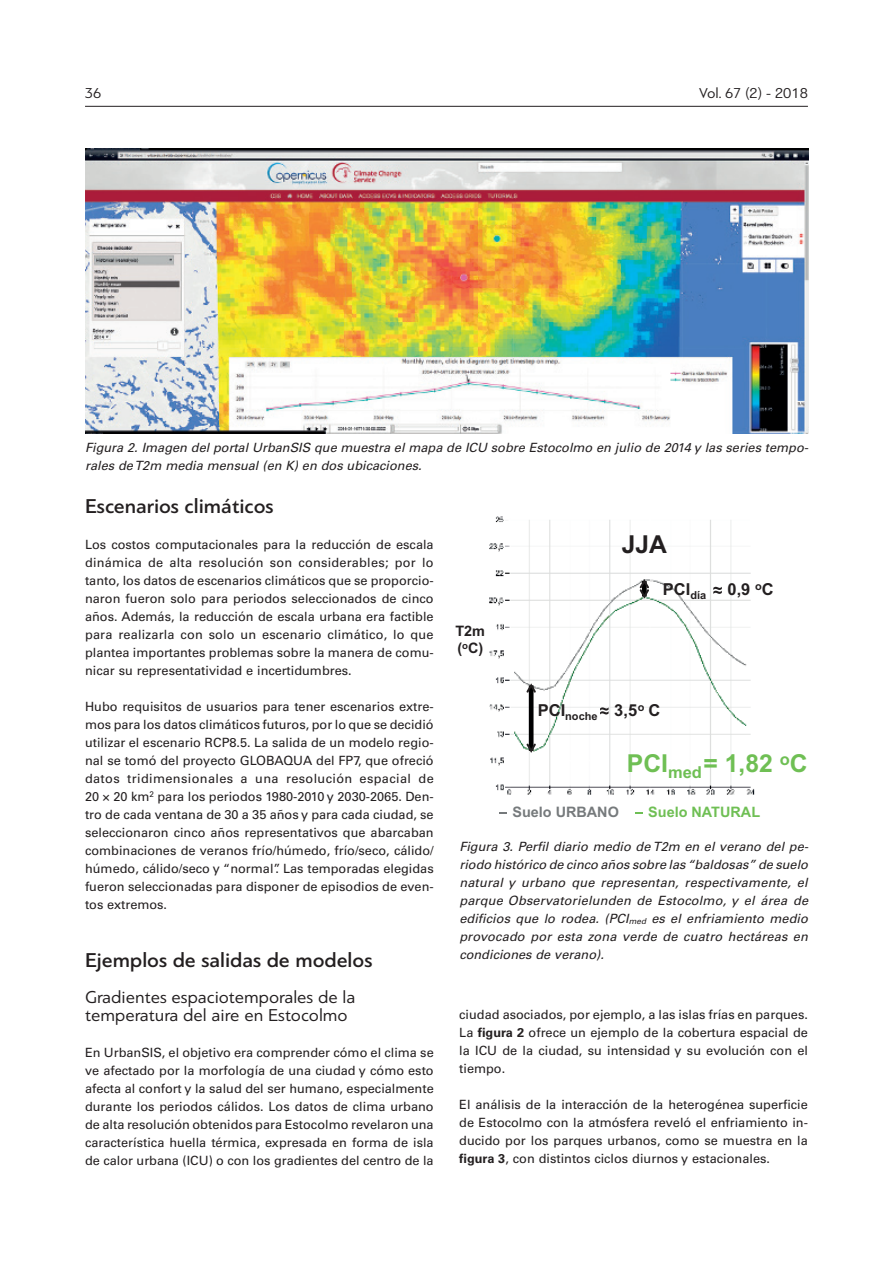
<style>
.page{position:relative;width:893px;height:1263px;background:#fff}
.page>*{position:absolute;margin:0;border:0;box-sizing:border-box;transform-origin:0 0}
.t1{font:700 24.75px "Arial";color:#6fbf54}
.t2{font:700 24.75px "Arial";color:#231f20}
.t3{font:500 21px "PF Bague Sans Pro";color:#231f20}
.t4{font:18px/18px "PF Bague Sans Pro";color:#231f20}
.t5{font:700 16.5px "Arial";color:#231f20}
.t6{font:15px "PF Bague Sans Pro";color:#231f20}
.t7{font:700 14.4px "Arial";color:#6fbf54}
.t8{font:700 14.4px "Arial";color:#767a7c}
.t9{font:700 14.4px/17.5px "Arial";color:#231f20}
.t10{font:12.75px/18px "Univers LTCYR 55 Roman";color:#231f20;text-align:justify}
.t11{font:italic 12.75px/18px "Univers LTCYR 55";color:#231f20}
.t12{font:10.65px "Arial";color:#231f20}
.s1{font-family:"Univers LTCYR 65";font-weight:700}
</style>
<div class="page">
<hr style="left:85px;top:106px;width:723px;height:1px;background:#231f20">
<img style="left:85px;top:149px;width:723px;height:284px">
<svg style="left:500px;top:812px;width:7px;height:2px"></svg>
<svg style="left:636px;top:812px;width:7px;height:2px"></svg>
<img style="left:489px;top:516px;width:266px;height:279px">
<svg style="left:640px;top:579px;width:9px;height:19px"></svg>
<hr style="left:529px;top:685px;width:4px;height:66px;background:#000001">
<svg style="left:526px;top:683px;width:10px;height:10px"></svg>
<svg style="left:526px;top:743px;width:10px;height:10px"></svg>
<svg style="left:713px;top:587px;width:9px;height:7px"></svg>
<svg style="left:600px;top:707px;width:9px;height:7px"></svg>
<p class="t6" style="left:85px;top:84px;width:18px">36</p>
<p class="t6" style="left:699px;top:84px;width:110px">Vol. 67 (2) - 2018</p>
<p class="t11" style="left:85px;top:438px;width:724px">Figura 2. Imagen del portal UrbanSIS que muestra el mapa de ICU sobre Estocolmo en julio de 2014 y las series tempo‑ rales de T2m media mensual (en K) en dos ubicaciones.</p>
<h2 class="t3" style="left:85px;top:493px;width:190px">Escenarios climáticos</h2>
<p class="t10" style="left:85px;top:534px;width:350px">Los costos computacionales para la reducción de escala dinámica de alta resolución son considerables; por lo tanto, los datos de escenarios climáticos que se proporcio&shy;naron fueron solo para periodos seleccionados de cinco años. Además, la reducción de escala urbana era factible para realizarla con solo un escenario climático, lo que plantea importantes problemas sobre la manera de comu&shy;nicar su representatividad e incertidumbres.</p>
<p class="t10" style="left:85px;top:696px;width:350px">Hubo requisitos de usuarios para tener escenarios extre&shy;mos para los datos climáticos futuros, por lo que se decidió utilizar el escenario RCP8.5. La salida de un modelo regio&shy;nal se tomó del proyecto GLOBAQUA del FP7, que ofreció datos tridimensionales a una resolución espacial de 20 × 20 km<sup>2</sup> para los periodos 1980-2010 y 2030-2065. Den&shy;tro de cada ventana de 30 a 35 años y para cada ciudad, se seleccionaron cinco años representativos que abarcaban combinaciones de veranos frío/húmedo, frío/seco, cálido/ húmedo, cálido/seco y “normal”. Las temporadas elegidas fueron seleccionadas para disponer de episodios de even&shy;tos extremos.</p>
<h2 class="t3" style="left:85px;top:948px;width:289px">Ejemplos de salidas de modelos</h2>
<h3 class="t4" style="left:85px;top:988px;width:272px">Gradientes espaciotemporales de la temperatura del aire en Estocolmo</h3>
<p class="t10" style="left:85px;top:1043px;width:350px">En UrbanSIS, el objetivo era comprender cómo el clima se ve afectado por la morfología de una ciudad y cómo esto afecta al confort y la salud del ser humano, especialmente durante los periodos cálidos. Los datos de clima urbano de alta resolución obtenidos para Estocolmo revelaron una característica huella térmica, expresada en forma de isla de calor urbana (ICU) o con los gradientes del centro de la</p>
<p class="t12" style="left:498px;top:539px;width:4px">,</p>
<p class="t9" style="left:455px;top:623px;width:31px">T2m (<sup>o</sup>C)</p>
<p class="t12" style="left:498px;top:593px;width:4px">,</p>
<p class="t12" style="left:498px;top:646px;width:4px">,</p>
<h1 class="t2" style="left:622px;top:535px;width:47px">JJA</h1>
<p class="t5" style="left:663px;top:583px;width:45px">PCI<sub>día</sub></p>
<p class="t5" style="left:727px;top:583px;width:48px">0,9 <sup>o</sup>C</p>
<p class="t12" style="left:498px;top:699px;width:4px">,</p>
<p class="t5" style="left:538px;top:704px;width:124px">PCI<sub>noche</sub> 3,5<sup>o</sup> C</p>
<p class="t12" style="left:498px;top:753px;width:4px">,</p>
<h1 class="t1" style="left:627px;top:754px;width:182px">PCI<sub>med</sub>= 1,82 <sup>o</sup>C</h1>
<p class="t8" style="left:512px;top:806px;width:108px">Suelo URBANO</p>
<p class="t7" style="left:648px;top:806px;width:113px">Suelo NATUR L</p>
<p class="t7" style="left:741px;top:806px;width:12px">A</p>
<p class="t11" style="left:459px;top:836px;width:350px;text-align:justify">Figura 3. Perfil diario medio de T2m en el verano del pe‑ riodo histórico de cinco años sobre las “baldosas” de suelo natural y urbano que representan, respectivamente, el parque Observatorielunden de Estocolmo, y el área de edificios que lo rodea. (PCI<sub>med</sub> es el enfriamiento medio provocado por esta zona verde de cuatro hectáreas en condiciones de verano).</p>
<p class="t10" style="left:459px;top:1004px;width:350px">ciudad asociados, por ejemplo, a las islas frías en parques.<br>La <span class="s1">figura 2</span> ofrece un ejemplo de la cobertura espacial de la ICU de la ciudad, su intensidad y su evolución con el tiempo.</p>
<p class="t10" style="left:459px;top:1094px;width:350px">El análisis de la interacción de la heterogénea superficie de Estocolmo con la atmósfera reveló el enfriamiento in&shy;ducido por los parques urbanos, como se muestra en la <span class="s1">figura 3</span>, con distintos ciclos diurnos y estacionales.</p>
</div>
